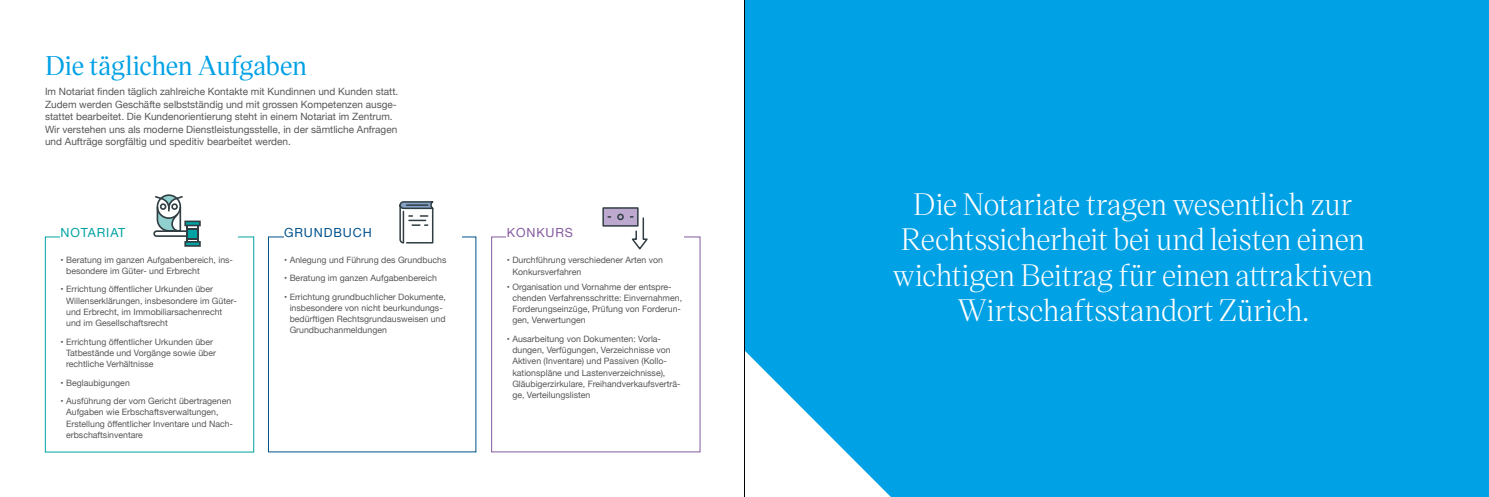
<style>
.page{position:relative;width:1489px;height:497px;background:#fff}
.page>*{position:absolute;margin:0;border:0;box-sizing:border-box;transform-origin:0 0}
.t1{font:30px/35px "Victor Serif";letter-spacing:-.02em;color:#fff;text-align:center}
.t2{font:500 26.25px "Victor Serif";letter-spacing:-.02em;color:#00a1e5}
.t3{font:12.5px "Helvetica Neue";letter-spacing:.07em;color:#00528e}
.t4{font:12.5px "Helvetica Neue";letter-spacing:.07em;color:#00a3a3}
.t5{font:12.5px "Helvetica Neue";letter-spacing:.07em;color:#855aa0}
.t6{font:10px/12.5px "Helvetica Neue";color:#555756}
.t7{font:8.75px/11.2px "Helvetica Neue";color:#555756}
</style>
<div class="page">
<div style="left:744px;top:0;width:744px;height:496px;background:#00a1e5"></div>
<div style="left:45px;top:236px;width:209px;height:216px;border:1px solid #00a3a3"></div>
<div style="left:61px;top:225px;width:177px;height:223px;background:#fff"></div>
<svg style="left:153px;top:194px;width:48px;height:52px"></svg>
<div style="left:491px;top:236px;width:209px;height:215px;border:1px solid #855aa0"></div>
<div style="left:507px;top:225px;width:177px;height:181px;background:#fff"></div>
<svg style="left:602px;top:207px;width:46px;height:43px"></svg>
<div style="left:268px;top:236px;width:208px;height:215px;border:1px solid #00528e"></div>
<div style="left:284px;top:225px;width:177px;height:124px;background:#fff"></div>
<svg style="left:399px;top:201px;width:35px;height:43px"></svg>
<svg style="left:745px;top:351px;width:145px;height:145px"></svg>
<hr style="left:744px;top:0;width:1px;height:496px;background:#000">
<h2 class="t2" style="left:45px;top:48px;width:263px">Die täglichen Aufgaben</h2>
<p class="t6" style="left:45px;top:86px;width:355px">Im Notariat finden täglich zahlreiche Kontakte mit Kundinnen und Kunden statt.<br>Zudem werden Geschäfte selbstständig und mit grossen Kompetenzen ausge&shy;stattet bearbeitet. Die Kundenorientierung steht in einem Notariat im Zentrum.<br>Wir verstehen uns als moderne Dienstleistungsstelle, in der sämtliche Anfragen und Aufträge sorgfältig und speditiv bearbeitet werden.</p>
<h3 class="t4" style="left:61px;top:223px;width:66px">NOTARIAT</h3>
<p class="t7" style="left:66px;top:254px;width:168px;text-indent:-5px">• Beratung im ganzen Aufgabenbereich, ins&shy;besondere im Güter- und Erbrecht</p>
<p class="t7" style="left:66px;top:284px;width:172px;text-indent:-5px">• Errichtung öffentlicher Urkunden über Willenserklärungen, insbesondere im Güter&shy;und Erbrecht, im Immobiliarsachenrecht und im Gesellschaftsrecht</p>
<p class="t7" style="left:66px;top:336px;width:151px;text-indent:-5px">• Errichtung öffentlicher Urkunden über<br>Tatbestände und Vorgänge sowie über rechtliche Verhältnisse</p>
<p class="t7" style="left:61px;top:377px;width:71px">• Beglaubigungen</p>
<p class="t7" style="left:66px;top:395px;width:168px;text-indent:-5px">• Ausführung der vom Gericht übertragenen Aufgaben wie Erbschaftsverwaltungen, Erstellung öffentlicher Inventare und Nach&shy;erbschaftsinventare</p>
<h3 class="t3" style="left:284px;top:223px;width:89px">GRUNDBUCH</h3>
<p class="t7" style="left:284px;top:254px;width:164px">• Anlegung und Führung des Grundbuchs</p>
<p class="t7" style="left:284px;top:272px;width:154px">• Beratung im ganzen Aufgabenbereich</p>
<p class="t7" style="left:290px;top:291px;width:158px;text-indent:-5px">• Errichtung grundbuchlicher Dokumente, insbesondere von nicht beurkundungs&shy;bedürftigen Rechtsgrundausweisen und Grundbuchanmeldungen</p>
<h3 class="t5" style="left:507px;top:223px;width:68px">KONKURS</h3>
<p class="t7" style="left:512px;top:255px;width:152px;text-indent:-5px">• Durchführung verschiedener Arten von<br>Konkursverfahren</p>
<p class="t7" style="left:512px;top:281px;width:171px;text-indent:-5px">• Organisation und Vornahme der entspre&shy;chenden Verfahrensschritte: Einvernahmen, Forderungseinzüge, Prüfung von Forderun&shy;gen, Verwertungen</p>
<p class="t7" style="left:512px;top:333px;width:170px;text-indent:-5px">• Ausarbeitung von Dokumenten: Vorla&shy;dungen, Verfügungen, Verzeichnisse von Aktiven (Inventare) und Passiven (Kollo&shy;kationspläne und Lastenverzeichnisse), Gläubigerzirkulare, Freihandverkaufsverträ&shy;ge, Verteilungslisten</p>
<h1 class="t1" style="left:892px;top:185px;width:482px">Die Notariate tragen wesentlich zur Rechtssicherheit bei und leisten einen wichtigen Beitrag für einen attraktiven Wirtschaftsstandort Zürich.</h1>
</div>
